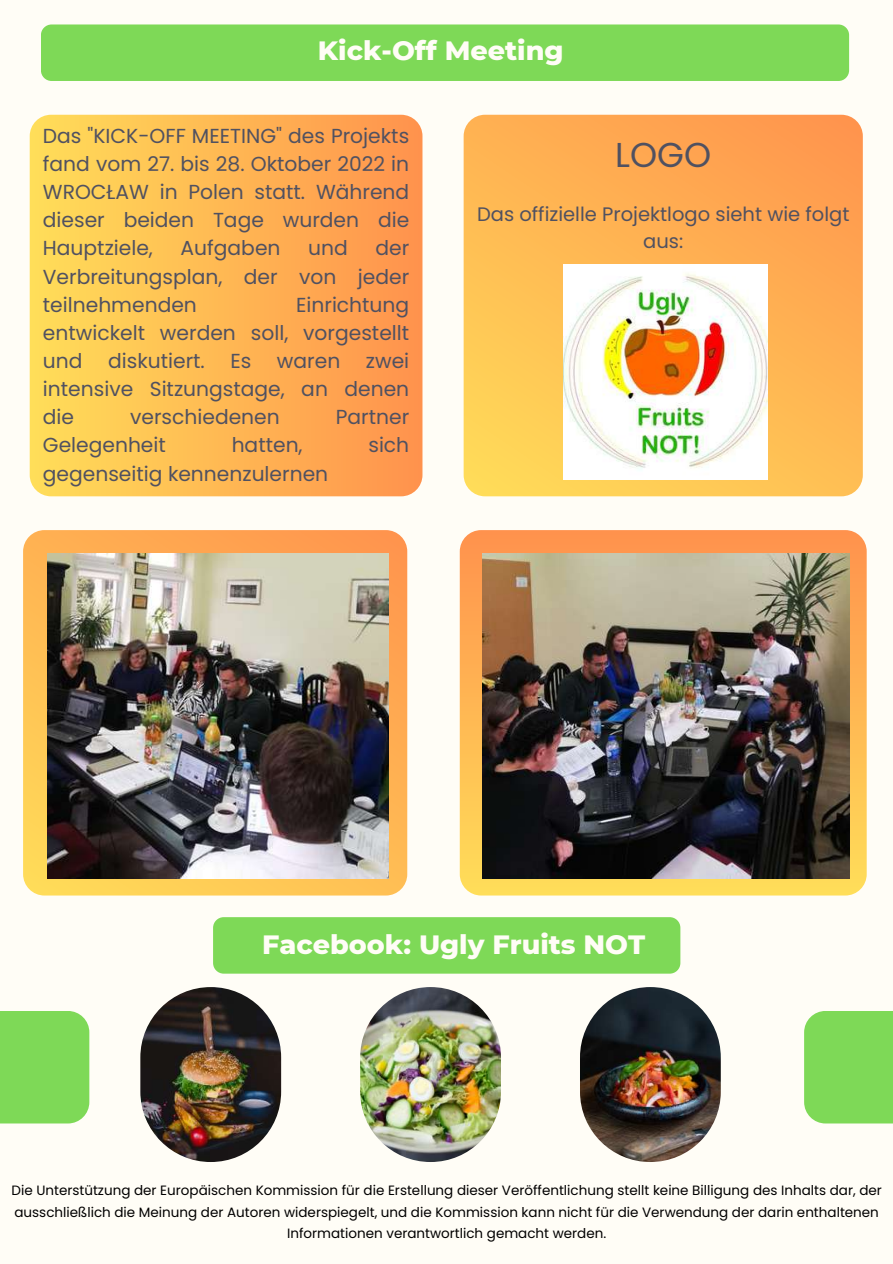
<style>
.page{position:relative;width:893px;height:1264px;background:#fff}
.page>*{position:absolute;margin:0;border:0;box-sizing:border-box;transform-origin:0 0}
.t1{font:34.5px "Poppins";color:#505161}
.t2{font:800 27px "Montserrat";color:#fffdf6}
.t3{font:20.25px/28.2px "Poppins";color:#505161;text-align:justify}
.t4{font:19.5px/27px "Poppins";color:#505161;text-align:center}
.t5{font:13.5px/21.3px "Poppins";color:#000;text-align:center}
</style>
<div class="page">
<div style="left:0;top:0;width:892px;height:1263px;background:#fffdf6"></div>
<div style="left:213px;top:917px;width:467px;height:56px;background:#7ed957;border-radius:11px"></div>
<svg style="left:23px;top:530px;width:384px;height:365px"></svg>
<img style="left:140px;top:987px;width:141px;height:174px;border-radius:70px">
<img style="left:360px;top:987px;width:141px;height:174px;border-radius:70px">
<img style="left:580px;top:987px;width:140px;height:174px;border-radius:70px">
<div style="left:0;top:1010px;width:89px;height:113px;background:#7ed957"></div>
<div style="left:804px;top:1010px;width:88px;height:113px;background:#7ed957"></div>
<svg style="left:459px;top:530px;width:407px;height:365px"></svg>
<div style="left:30px;top:115px;width:392px;height:381px;background:linear-gradient(to right,#ffde59,#ff924d);border-radius:21px"></div>
<svg style="left:463px;top:115px;width:399px;height:381px"></svg>
<div style="left:41px;top:24px;width:808px;height:57px;background:#7ed957;border-radius:11px"></div>
<img style="left:47px;top:553px;width:341px;height:325px">
<img style="left:563px;top:264px;width:204px;height:215px">
<img style="left:482px;top:553px;width:367px;height:325px">
<h2 class="t2" style="left:318px;top:33px;width:247px">Kick-Off Meeting</h2>
<p class="t3" style="left:43px;top:122px;width:368px">Das "KICK-OFF MEETING" des Projekts fand vom 27. bis 28. Oktober 2022 in WROCŁAW in Polen statt. Während dieser beiden Tage wurden die Hauptziele,</p>
<p class="t3" style="left:181px;top:234px;width:101px">Aufgaben</p>
<p class="t3" style="left:308px;top:234px;width:41px">und</p>
<p class="t3" style="left:43px;top:234px;width:368px;text-indent:332px">der Verbreitungsplan, der von jeder teilnehmenden</p>
<p class="t3" style="left:43px;top:290px;width:368px;text-indent:253px">Einrichtung entwickelt werden soll, vorgestellt und</p>
<p class="t3" style="left:43px;top:347px;width:368px;text-indent:323px">zwei intensive Sitzungstage, an denen die</p>
<p class="t3" style="left:108px;top:347px;width:98px">diskutiert.</p>
<p class="t3" style="left:230px;top:347px;width:22px">Es</p>
<p class="t3" style="left:277px;top:347px;width:65px">waren</p>
<p class="t3" style="left:130px;top:403px;width:151px">verschiedenen</p>
<p class="t3" style="left:336px;top:403px;width:75px">Partner</p>
<p class="t3" style="left:43px;top:431px;width:124px">Gelegenheit</p>
<p class="t3" style="left:232px;top:431px;width:72px">hatten,</p>
<p class="t3" style="left:368px;top:431px;width:42px">sich</p>
<p class="t3" style="left:43px;top:459px;width:287px">gegenseitig kennenzulernen</p>
<h1 class="t1" style="left:615px;top:131px;width:97px">LOGO</h1>
<p class="t4" style="left:477px;top:201px;width:374px">Das offizielle Projektlogo sieht wie folgt aus:</p>
<h2 class="t2" style="left:262px;top:927px;width:384px">Facebook: Ugly Fruits NOT</h2>
<p class="t5" style="left:11px;top:1179px;width:871px">Die Unterstützung der Europäischen Kommission für die Erstellung dieser Veröffentlichung stellt keine Billigung des Inhalts dar, der ausschließlich die Meinung der Autoren widerspiegelt, und die Kommission kann nicht für die Verwendung der darin enthaltenen<br>Informationen verantwortlich gemacht werden.</p>
</div>
